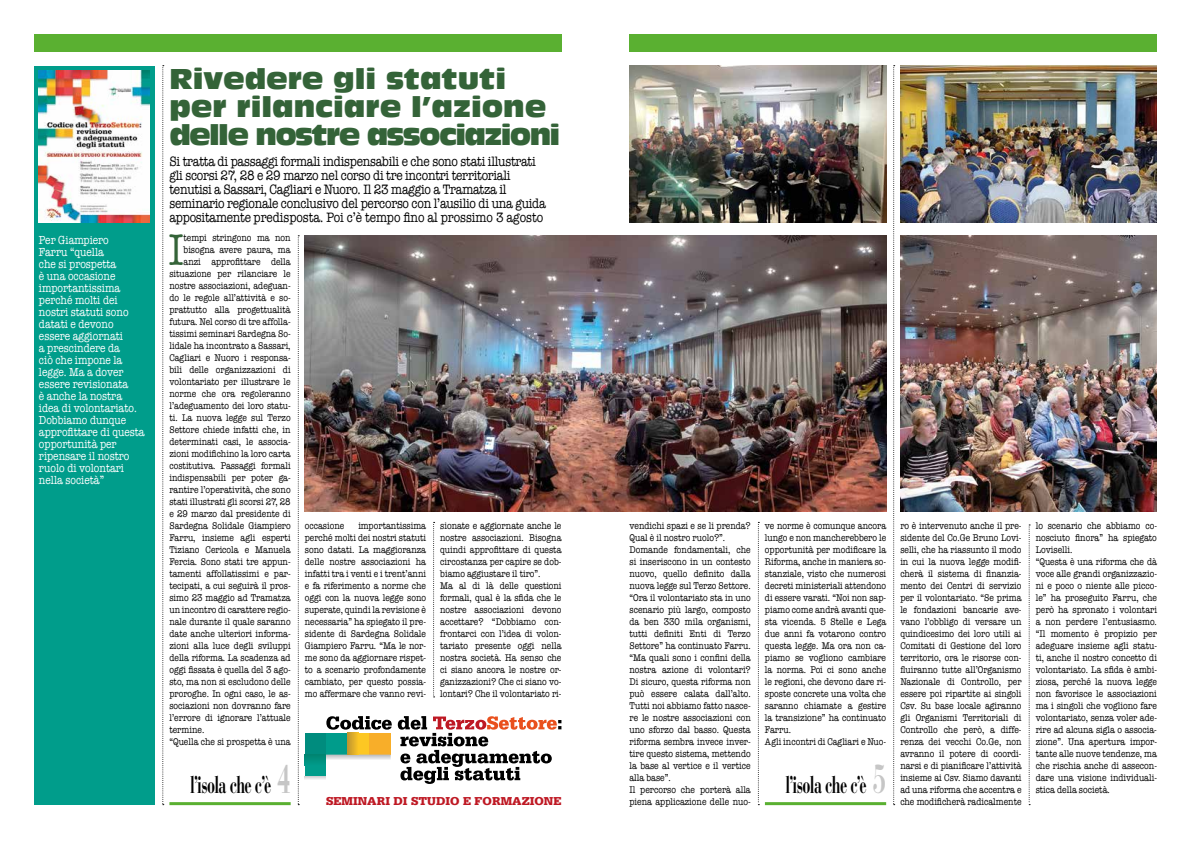
<style>
.page{position:relative;width:1191px;height:842px;background:#fff}
.page>*{position:absolute;margin:0;border:0;box-sizing:border-box;transform-origin:0 0}
.t1{font:45.7px "American Typewriter";color:#346338;scale:.85 1}
.t2{font:28px/28px "Antique Olive Compact";color:#346338}
.t3{font:700 24px "Bauer Bodoni";letter-spacing:-.045em;color:#000;scale:.6 1}
.t4{font:14px/14px "American Typewriter";letter-spacing:-.02em;color:#000;scale:.85 1}
.t5{font:900 12.1px "Serifa Std";color:#be1823}
.t6{font:12px/12px "American Typewriter";color:#fff;scale:.85 1}
.t7{font:10px/12px "American Typewriter";color:#000;scale:.85 1}
.s1{font-size:40px;color:#c6c6c6}
</style>
<div class="page">
<div style="left:34px;top:34px;width:527px;height:17px;background:#5ab031"></div>
<div style="left:629px;top:34px;width:528px;height:17px;background:#5ab031"></div>
<svg style="left:758px;top:522px;width:1px;height:283px"></svg>
<svg style="left:298px;top:235px;width:1px;height:570px"></svg>
<svg style="left:893px;top:65px;width:1px;height:740px"></svg>
<svg style="left:433px;top:522px;width:1px;height:175px"></svg>
<svg style="left:1028px;top:524px;width:2px;height:281px"></svg>
<hr style="left:169px;top:802px;width:122px;height:3px;background:#5ab031">
<svg style="left:162px;top:65px;width:2px;height:740px"></svg>
<hr style="left:765px;top:802px;width:121px;height:3px;background:#5ab031">
<div style="left:35px;top:66px;width:120px;height:739px;background:#009d8b"></div>
<img style="left:39px;top:71px;width:111px;height:151px">
<img style="left:629px;top:65px;width:257px;height:157px">
<img style="left:900px;top:66px;width:257px;height:156px">
<img style="left:305px;top:235px;width:581px;height:276px">
<img style="left:900px;top:235px;width:257px;height:276px">
<svg style="left:305px;top:776px;width:20px;height:4px"></svg>
<div style="left:347px;top:733px;width:22px;height:22px;background:#fdc723"></div>
<div style="left:369px;top:733px;width:22px;height:22px;background:#f8ae29"></div>
<div style="left:325px;top:733px;width:22px;height:22px;background:#009c8b"></div>
<div style="left:305px;top:733px;width:20px;height:22px;background:#008c7e"></div>
<div style="left:305px;top:755px;width:20px;height:21px;background:#009c8b"></div>
<svg style="left:325px;top:755px;width:66px;height:5px"></svg>
<div style="left:305px;top:755px;width:20px;height:10px;background:#008f7d"></div>
<svg style="left:347px;top:733px;width:10px;height:22px"></svg>
<svg style="left:326px;top:716px;width:66px;height:14px"></svg>
<svg style="left:398px;top:716px;width:163px;height:68px"></svg>
<p class="t6" style="left:39px;top:233px;width:126px">Per Giampiero<br>Farru “quella<br>che si prospetta<br>è una occasione importantissima perché molti dei nostri statuti sono datati e devono essere aggiornati<br>a prescindere da<br>ciò che impone la legge. Ma a dover essere revisionata<br>è anche la nostra idea di volontariato.<br>Dobbiamo dunque approfittare di questa opportunità per ripensare il nostro ruolo di volontari nella società”</p>
<h2 class="t2" style="left:169px;top:64px;width:392px">Rivedere gli statuti per rilanciare l’azione delle nostre associazioni</h2>
<p class="t4" style="left:169px;top:154px;width:444px">Si tratta di passaggi formali indispensabili e che sono stati illustrati gli scorsi 27, 28 e 29 marzo nel corso di tre incontri territoriali tenutisi a Sassari, Cagliari e Nuoro. Il 23 maggio a Tramatza il seminario regionale conclusivo del percorso con l’ausilio di una guida appositamente predisposta. Poi c’è tempo fino al prossimo 3 agosto</p>
<h1 class="t1" style="left:169px;top:215px;width:19px">I</h1>
<p class="t7" style="left:183px;top:232px;width:127px">tempi stringono ma non</p>
<p class="t7" style="left:183px;top:244px;width:127px">bisogna avere paura, ma</p>
<p class="t7" style="left:183px;top:256px;width:127px">anzi approfittare della</p>
<p class="t7" style="left:169px;top:268px;width:144px">situazione per rilanciare le</p>
<p class="t7" style="left:169px;top:280px;width:144px">nostre associazioni, adeguan-</p>
<p class="t7" style="left:169px;top:292px;width:144px">do le regole all’attività e so-</p>
<p class="t7" style="left:169px;top:304px;width:144px">prattutto alla progettualità</p>
<p class="t7" style="left:169px;top:316px;width:144px">futura. Nel corso di tre affolla-</p>
<p class="t7" style="left:169px;top:328px;width:144px">tissimi seminari Sardegna So-</p>
<p class="t7" style="left:169px;top:340px;width:144px">lidale ha incontrato a Sassari,</p>
<p class="t7" style="left:169px;top:352px;width:144px">Cagliari e Nuoro i responsa-</p>
<p class="t7" style="left:169px;top:364px;width:144px">bili delle organizzazioni di</p>
<p class="t7" style="left:169px;top:376px;width:144px">volontariato per illustrare le</p>
<p class="t7" style="left:169px;top:388px;width:144px">norme che ora regoleranno</p>
<p class="t7" style="left:169px;top:400px;width:144px">l’adeguamento dei loro statu-</p>
<p class="t7" style="left:169px;top:412px;width:144px">ti. La nuova legge sul Terzo</p>
<p class="t7" style="left:169px;top:424px;width:144px">Settore chiede infatti che, in</p>
<p class="t7" style="left:169px;top:436px;width:144px">determinati casi, le associa-</p>
<p class="t7" style="left:169px;top:448px;width:144px">zioni modifichino la loro carta</p>
<p class="t7" style="left:169px;top:460px;width:144px">costitutiva. Passaggi formali</p>
<p class="t7" style="left:169px;top:472px;width:144px">indispensabili per poter ga-</p>
<p class="t7" style="left:169px;top:484px;width:144px">rantire l’operatività, che sono</p>
<p class="t7" style="left:169px;top:496px;width:144px">stati illustrati gli scorsi 27, 28</p>
<p class="t7" style="left:169px;top:508px;width:144px">e 29 marzo dal presidente di</p>
<p class="t7" style="left:169px;top:520px;width:144px">Sardegna Solidale Giampiero</p>
<p class="t7" style="left:169px;top:532px;width:144px">Farru, insieme agli esperti</p>
<p class="t7" style="left:169px;top:544px;width:144px">Tiziano Cericola e Manuela</p>
<p class="t7" style="left:169px;top:556px;width:144px">Fercia. Sono stati tre appun-</p>
<p class="t7" style="left:169px;top:568px;width:144px">tamenti affollatissimi e par-</p>
<p class="t7" style="left:169px;top:580px;width:144px">tecipati, a cui seguirà il pros-</p>
<p class="t7" style="left:169px;top:592px;width:144px">simo 23 maggio ad Tramatza</p>
<p class="t7" style="left:169px;top:604px;width:144px">un incontro di carattere regio-</p>
<p class="t7" style="left:169px;top:616px;width:144px">nale durante il quale saranno</p>
<p class="t7" style="left:169px;top:628px;width:144px">date anche ulteriori informa-</p>
<p class="t7" style="left:169px;top:640px;width:144px">zioni alla luce degli sviluppi</p>
<p class="t7" style="left:169px;top:652px;width:144px">della riforma. La scadenza ad</p>
<p class="t7" style="left:169px;top:664px;width:144px">oggi fissata è quella del 3 ago-</p>
<p class="t7" style="left:169px;top:676px;width:144px">sto, ma non si escludono delle</p>
<p class="t7" style="left:169px;top:688px;width:144px">proroghe. In ogni caso, le as-</p>
<p class="t7" style="left:169px;top:700px;width:144px">sociazioni non dovranno fare</p>
<p class="t7" style="left:169px;top:712px;width:144px">l’errore di ignorare l’attuale</p>
<p class="t7" style="left:169px;top:724px;width:43px">termine.</p>
<p class="t7" style="left:169px;top:736px;width:144px">“Quella che si prospetta è una</p>
<p class="t7" style="left:305px;top:520px;width:144px;text-align:justify;text-indent:53px">importantissima perché molti dei nostri statuti sono datati. La maggioranza delle nostre associazioni ha infatti tra i venti e i trent’anni e fa riferimento a norme che oggi con la nuova legge sono superate, quindi la revisione è necessaria” ha spiegato il pre&shy;sidente di Sardegna Solidale Giampiero Farru. “Ma le nor&shy;me sono da aggiornare rispet&shy;to a scenario profondamente cambiato, per questo possia&shy;mo affermare che vanno revi-</p>
<p class="t7" style="left:440px;top:520px;width:144px">sionate e aggiornate anche le nostre associazioni. Bisogna quindi approfittare di questa circostanza per capire se dob&shy;biamo aggiustare il tiro”.<br>Ma al di là delle questioni formali, qual è la sfida che le nostre associazioni devono accettare? “Dobbiamo con&shy;frontarci con l’idea di volon&shy;tariato presente oggi nella nostra società. Ha senso che ci siano ancora le nostre or&shy;ganizzazioni? Che ci siano vo&shy;lontari? Che il volontariato ri-</p>
<p class="t7" style="left:629px;top:520px;width:144px">vendichi spazi e se li prenda?<br>Qual è il nostro ruolo?”.<br>Domande fondamentali, che si inseriscono in un contesto nuovo, quello definito dalla nuova legge sul Terzo Settore. “Ora il volontariato sta in uno scenario più largo, composto da ben 330 mila organismi, tutti definiti Enti di Terzo<br>Settore” ha continuato Farru. “Ma quali sono i confini della nostra azione di volontari?<br>Di sicuro, questa riforma non può essere calata dall’alto.<br>Tutti noi abbiamo fatto nasce&shy;re le nostre associazioni con uno sforzo dal basso. Questa riforma sembra invece inver&shy;tire questo sistema, mettendo la base al vertice e il vertice alla base”.<br>Il percorso che porterà alla piena applicazione delle nuo-</p>
<p class="t7" style="left:765px;top:520px;width:144px">ve norme è comunque ancora lungo e non mancherebbero le opportunità per modificare la<br>Riforma, anche in maniera so&shy;stanziale, visto che numerosi decreti ministeriali attendono di essere varati. “Noi non sap&shy;piamo come andrà avanti que&shy;sta vicenda. 5 Stelle e Lega due anni fa votarono contro questa legge. Ma ora non ca&shy;piamo se vogliono cambiare la norma. Poi ci sono anche le regioni, che devono dare ri&shy;sposte concrete una volta che saranno chiamate a gestire la transizione” ha continuato<br>Farru.<br>Agli incontri di Cagliari e Nuo-</p>
<p class="t7" style="left:900px;top:520px;width:144px;text-align:justify">ro è intervenuto anche il pre&shy;sidente del Co.Ge Bruno Lovi&shy;selli, che ha riassunto il modo in cui la nuova legge modifi&shy;cherà il sistema di finanzia&shy;mento dei Centri di servizio per il volontariato. “Se prima le fondazioni bancarie ave&shy;vano l’obbligo di versare un quindicesimo dei loro utili ai Comitati di Gestione del loro territorio, ora le risorse con&shy;fluiranno tutte all’Organismo Nazionale di Controllo, per essere poi ripartite ai singoli Csv. Su base locale agiranno gli Organismi Territoriali di Controllo che però, a diffe&shy;renza dei vecchi Co.Ge, non avranno il potere di coordi&shy;narsi e di pianificare l’attività insieme ai Csv. Siamo davanti ad una riforma che accentra e che modificherà radicalmente</p>
<p class="t7" style="left:1035px;top:520px;width:144px">lo scenario che abbiamo co&shy;nosciuto finora” ha spiegato<br>Loviselli.<br>“Questa è una riforma che dà voce alle grandi organizzazio&shy;ni e poco o niente alle picco&shy;le” ha proseguito Farru, che però ha spronato i volontari a non perdere l’entusiasmo. “Il momento è propizio per adeguare insieme agli statu&shy;ti, anche il nostro concetto di volontariato. La sfida è ambi&shy;ziosa, perché la nuova legge non favorisce le associazioni ma i singoli che vogliono fare volontariato, senza voler ade&shy;rire ad alcuna sigla o associa&shy;zione”. Una apertura impor&shy;tante alle nuove tendenze, ma che rischia anche di assecon&shy;dare una visione individuali-</p>
<p class="t7" style="left:305px;top:520px;width:48px">occasione</p>
<h3 class="t3" style="left:190px;top:770px;width:169px">l’isola che c’è <span class="s1">4</span></h3>
<h3 class="t3" style="left:785px;top:771px;width:169px">l’isola che c’è <span class="s1">5</span></h3>
<p class="t7" style="left:1035px;top:784px;width:89px">stica della società.</p>
<p class="t5" style="left:326px;top:794px;width:237px">SEMINARI DI STUDIO E FORMAZIONE</p>
</div>
